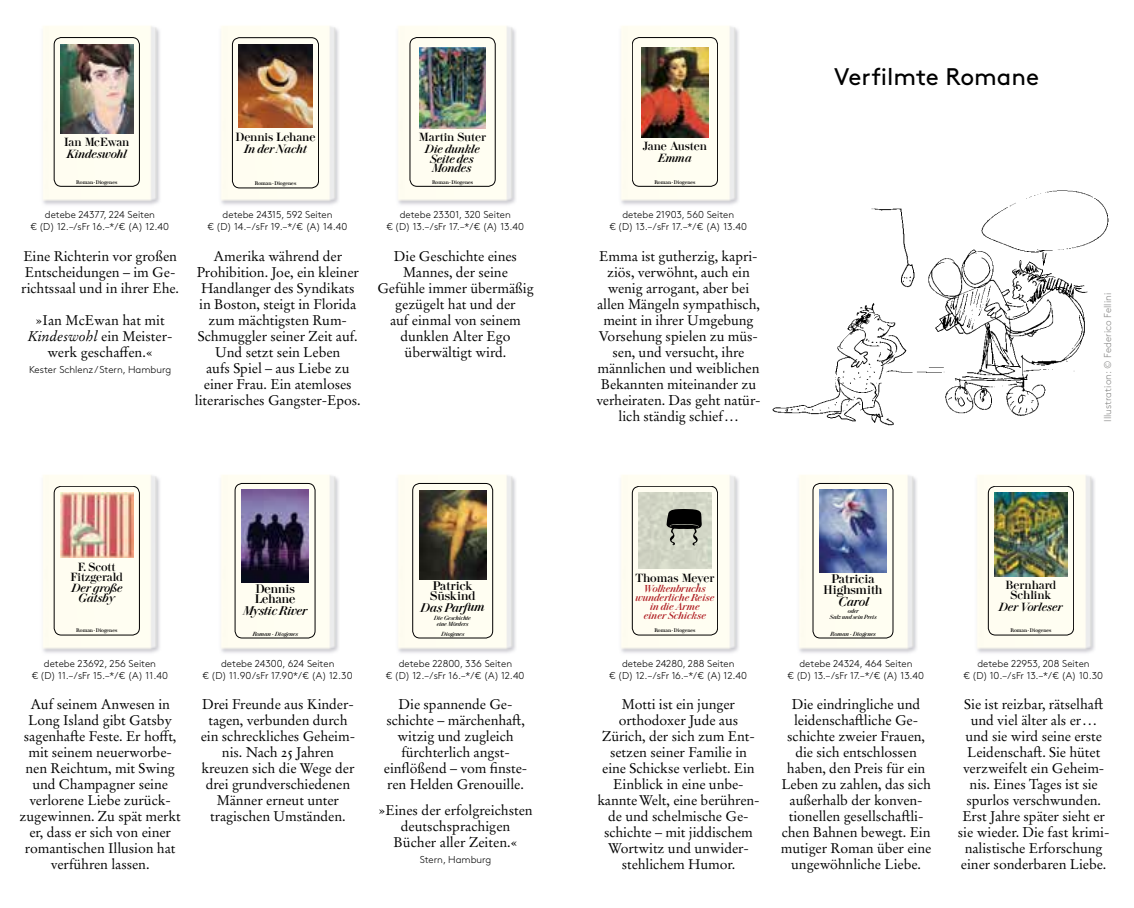
<style>
.page{position:relative;width:1134px;height:908px;background:#fff}
.page>*{position:absolute;margin:0;border:0;box-sizing:border-box;transform-origin:0 0}
.t1{font:24px "Brown Pro";color:#000}
.t2{font:14px/16px "Dio Gara";letter-spacing:-.005em;color:#000;text-align:center}
.t3{font:14px/16px "Dio Gara Roman OTFSC";letter-spacing:-.005em;color:#000;text-align:center}
.t4{font:12.2px/10.4px "Didot Cover New";color:#000}
.t5{font:italic 12.2px "Didot Cover New";letter-spacing:-.005em;color:#000}
.t6{font:11.6px/9.8px "Didot Cover New 2016";letter-spacing:-.005em;color:#000;text-align:center}
.t7{font:italic 11.6px/9.8px "Didot Cover New 2016";color:#000;text-align:center}
.t8{font:300 10px/12px "Brown Pro";color:#000;text-align:center}
.t9{font:300 10px "Brown Pro";color:#878786}
.t10{font:italic 9.8px/8.8px "Didot Cover New 2016";color:#b12229;text-align:center}
.t11{font:italic 5.8px/5.8px "Didot Cover New";color:#000;text-align:center}
.t12{font:5.2px "Didot Cover New 2016 Gattung";color:#000}
.t13{font:5px "Didot Cover New 2016 Gattung";color:#000}
.s1{font-style:italic}
</style>
<div class="page">
<img style="left:621px;top:475px;width:118px;height:178px">
<div style="left:632px;top:486px;width:86px;height:149px;border:1px solid #000;border-radius:7px"></div>
<img style="left:639px;top:492px;width:72px;height:76px">
<svg style="left:666px;top:508px;width:36px;height:37px"></svg>
<img style="left:799px;top:475px;width:118px;height:178px">
<div style="left:799px;top:474px;width:108px;height:173px;background:#fffef2"></div>
<div style="left:813px;top:483px;width:80px;height:154px;border:1px solid #000;border-radius:7px"></div>
<img style="left:819px;top:489px;width:68px;height:83px">
<img style="left:977px;top:475px;width:118px;height:178px">
<div style="left:988px;top:486px;width:86px;height:149px;border:1px solid #000;border-radius:7px"></div>
<img style="left:995px;top:492px;width:72px;height:84px">
<img style="left:43px;top:26px;width:117px;height:179px">
<div style="left:54px;top:37px;width:86px;height:149px;border:1px solid #000;border-radius:7px"></div>
<img style="left:61px;top:44px;width:72px;height:89px">
<img style="left:221px;top:26px;width:118px;height:179px">
<div style="left:232px;top:38px;width:87px;height:150px;border:1px solid #000;border-radius:7px"></div>
<img style="left:239px;top:44px;width:73px;height:84px">
<img style="left:398px;top:26px;width:118px;height:179px">
<div style="left:410px;top:37px;width:85px;height:149px;border:1px solid #000;border-radius:7px"></div>
<img style="left:419px;top:47px;width:67px;height:81px">
<img style="left:43px;top:475px;width:117px;height:178px">
<div style="left:54px;top:486px;width:86px;height:149px;border:1px solid #000;border-radius:7px"></div>
<img style="left:61px;top:492px;width:72px;height:65px">
<img style="left:398px;top:475px;width:118px;height:178px">
<div style="left:398px;top:475px;width:109px;height:172px;background:#fffef1"></div>
<div style="left:413px;top:483px;width:80px;height:154px;border:1px solid #000;border-radius:7px"></div>
<img style="left:419px;top:490px;width:67px;height:89px">
<img style="left:221px;top:475px;width:118px;height:178px">
<div style="left:221px;top:474px;width:108px;height:173px;background:#fffef1"></div>
<div style="left:235px;top:483px;width:80px;height:154px;border:1px solid #000;border-radius:7px"></div>
<img style="left:241px;top:489px;width:68px;height:93px">
<img style="left:772px;top:190px;width:337px;height:236px">
<img style="left:621px;top:26px;width:118px;height:179px">
<div style="left:632px;top:37px;width:86px;height:149px;border:1px solid #000;border-radius:7px"></div>
<img style="left:642px;top:47px;width:66px;height:90px">
<p class="t6" style="left:64px;top:138px;width:67px">Ian McEwan</p>
<p class="t7" style="left:67px;top:149px;width:62px">Kindeswohl</p>
<p class="t13" style="left:76px;top:178px;width:43px">Roman· Diogenes</p>
<p class="t6" style="left:235px;top:133px;width:81px">Dennis Lehane</p>
<p class="t7" style="left:244px;top:144px;width:64px">In der Nacht</p>
<p class="t12" style="left:255px;top:180px;width:43px">Roman· Diogenes</p>
<p class="t6" style="left:419px;top:133px;width:69px">Martin Suter</p>
<p class="t7" style="left:425px;top:144px;width:56px">Die dunkle<br>Seite des<br>Mondes</p>
<p class="t13" style="left:432px;top:178px;width:43px">Roman· Diogenes</p>
<p class="t8" style="left:31px;top:207px;width:140px">detebe 24377, 224 Seiten<br>€ (D) 12.–/sFr 16.–*/€ (A) 12.40</p>
<p class="t8" style="left:208px;top:207px;width:141px">detebe 24315, 592 Seiten<br>€ (D) 14.–/sFr 19.–*/€ (A) 14.40</p>
<p class="t8" style="left:387px;top:207px;width:139px">detebe 23301, 320 Seiten<br>€ (D) 13.–/sFr 17.–*/€ (A) 13.40</p>
<p class="t3" style="left:21px;top:247px;width:159px;text-align:left">Eine Richterin vor großen<br>Entscheidungen – im Ge&shy;richtssaal und in ihrer Ehe.</p>
<p class="t2" style="left:28px;top:311px;width:146px">»Ian McEwan hat mit<br><span class="s1">Kindeswohl</span> ein Meister&shy;werk geschaffen.«</p>
<p class="t8" style="left:29px;top:362px;width:144px">Kester Schlenz / Stern, Hamburg</p>
<p class="t2" style="left:195px;top:247px;width:167px">Amerika während der<br>Prohibition. Joe, ein kleiner<br>Handlanger des Syndikats in Boston, steigt in Florida zum mächtigsten Rum-<br>Schmuggler seiner Zeit auf.<br>Und setzt sein Leben<br>aufs Spiel – aus Liebe zu einer Frau. Ein atemloses literarisches Gangster-Epos.</p>
<p class="t2" style="left:377px;top:247px;width:158px">Die Geschichte eines<br>Mannes, der seine<br>Gefühle immer übermäßig gezügelt hat und der<br>auf einmal von seinem dunklen Alter Ego überwältigt wird.</p>
<p class="t6" style="left:71px;top:562px;width:54px">F. Scott<br>Fitzgerald</p>
<p class="t7" style="left:72px;top:583px;width:52px">Der große<br>Gatsby</p>
<p class="t13" style="left:76px;top:627px;width:43px">Roman· Diogenes</p>
<p class="t8" style="left:32px;top:656px;width:137px">detebe 23692, 256 Seiten<br>€ (D) 11.–/sFr 15.–*/€ (A) 11.40</p>
<p class="t3" style="left:20px;top:695px;width:163px">Auf seinem Anwesen in<br>Long Island gibt Gatsby sagenhafte Feste. Er hofft, mit seinem neuerworbe&shy;nen Reichtum, mit Swing und Champagner seine verlorene Liebe zurück&shy;zugewinnen. Zu spät merkt er, dass er sich von einer romantischen Illusion hat verführen lassen.</p>
<p class="t4" style="left:255px;top:583px;width:42px">Dennis<br>Lehane</p>
<p class="t5" style="left:243px;top:603px;width:65px">Mystic River</p>
<p class="t11" style="left:252px;top:631px;width:47px">Roman · Diogenes</p>
<p class="t8" style="left:203px;top:656px;width:151px">detebe 24300, 624 Seiten<br>€ (D) 11.90/sFr 17.90*/€ (A) 12.30</p>
<p class="t3" style="left:201px;top:695px;width:156px">Drei Freunde aus Kinder&shy;tagen, verbunden durch ein schreckliches Geheim&shy;nis. Nach 25 Jahren kreuzen sich die Wege der drei grundverschiedenen<br>Männer erneut unter tragischen Umständen.</p>
<p class="t4" style="left:430px;top:580px;width:47px">Patrick<br>Süskind</p>
<p class="t5" style="left:420px;top:599px;width:65px">Das Parfum</p>
<p class="t11" style="left:434px;top:614px;width:38px">Die Geschichte eine Mörders</p>
<p class="t8" style="left:386px;top:656px;width:140px">detebe 22800, 336 Seiten<br>€ (D) 12.–/sFr 16.–*/€ (A) 12.40</p>
<p class="t2" style="left:384px;top:695px;width:145px">Die spannende Ge&shy;schichte – märchenhaft, witzig und zugleich fürchterlich angst&shy;einflößend – vom finste&shy;ren Helden Grenouille.</p>
<p class="t2" style="left:378px;top:801px;width:156px">»Eines der erfolgreichsten deutschsprachigen<br>Bücher aller Zeiten.«</p>
<p class="t8" style="left:420px;top:852px;width:73px">Stern, Hamburg</p>
<p class="t11" style="left:441px;top:631px;width:24px">Diogenes</p>
<p class="t6" style="left:643px;top:142px;width:65px">Jane Austen</p>
<p class="t7" style="left:658px;top:153px;width:35px">Emma</p>
<p class="t13" style="left:654px;top:178px;width:43px">Roman· Diogenes</p>
<p class="t8" style="left:610px;top:207px;width:139px">detebe 21903, 560 Seiten<br>€ (D) 13.–/sFr 17.–*/€ (A) 13.40</p>
<p class="t2" style="left:596px;top:247px;width:166px">Emma ist gutherzig, kapri&shy;ziös, verwöhnt, auch ein wenig arrogant, aber bei allen Mängeln sympathisch, meint in ihrer Umgebung<br>Vorsehung spielen zu müs&shy;sen, und versucht, ihre männlichen und weiblichen<br>Bekannten miteinander zu verheiraten. Das geht natür&shy;lich ständig schief...</p>
<p class="t6" style="left:635px;top:573px;width:81px">Thomas Meyer</p>
<p class="t10" style="left:635px;top:584px;width:80px">Wolkenbruchs wunderliche Reise in die Arme<br>einer Schickse</p>
<p class="t13" style="left:654px;top:627px;width:43px">Roman· Diogenes</p>
<h1 class="t1" style="left:834px;top:58px;width:206px">Verfilmte Romane</h1>
<p class="t4" style="left:823px;top:574px;width:60px;text-align:center">Patricia<br>Highsmith</p>
<p class="t5" style="left:838px;top:594px;width:32px">Carol</p>
<p class="t11" style="left:829px;top:608px;width:48px">oder<br>Salz und sein Preis</p>
<p class="t11" style="left:830px;top:631px;width:47px">Roman · Diogenes</p>
<p class="t9" style="left:1100px;top:421px;width:130px;rotate:-90deg">Illustration: © Federico Fellini</p>
<p class="t6" style="left:1005px;top:581px;width:52px">Bernhard<br>Schlink</p>
<p class="t7" style="left:999px;top:602px;width:65px">Der Vorleser</p>
<p class="t13" style="left:1010px;top:627px;width:43px">Roman· Diogenes</p>
<p class="t8" style="left:609px;top:656px;width:139px">detebe 24280, 288 Seiten<br>€ (D) 12.–/sFr 16.–*/€ (A) 12.40</p>
<p class="t8" style="left:788px;top:656px;width:138px">detebe 24324, 464 Seiten<br>€ (D) 13.–/sFr 17.–*/€ (A) 13.40</p>
<p class="t8" style="left:964px;top:656px;width:141px">detebe 22953, 208 Seiten<br>€ (D) 10.–/sFr 13.–*/€ (A) 10.30</p>
<p class="t3" style="left:597px;top:695px;width:164px">Motti ist ein junger orthodoxer Jude aus<br>Zürich, der sich zum Ent&shy;setzen seiner Familie in eine Schickse verliebt. Ein<br>Einblick in eine unbe&shy;kannte Welt, eine berühren&shy;de und schelmische Ge&shy;schichte – mit jiddischem<br>Wortwitz und unwider&shy;stehlichem Humor.</p>
<p class="t2" style="left:781px;top:695px;width:152px">Die eindringliche und leidenschaftliche Ge&shy;schichte zweier Frauen, die sich entschlossen haben, den Preis für ein<br>Leben zu zahlen, das sich außerhalb der konven&shy;tionellen gesellschaftli&shy;chen Bahnen bewegt. Ein mutiger Roman über eine ungewöhnliche Liebe.</p>
<p class="t3" style="left:958px;top:695px;width:153px">Sie ist reizbar, rätselhaft und viel älter als er... und sie wird seine erste<br>Leidenschaft. Sie hütet verzweifelt ein Geheim&shy;nis. Eines Tages ist sie spurlos verschwunden.<br>Erst Jahre später sieht er sie wieder. Die fast krimi&shy;nalistische Erforschung einer sonderbaren Liebe.</p>
</div>
